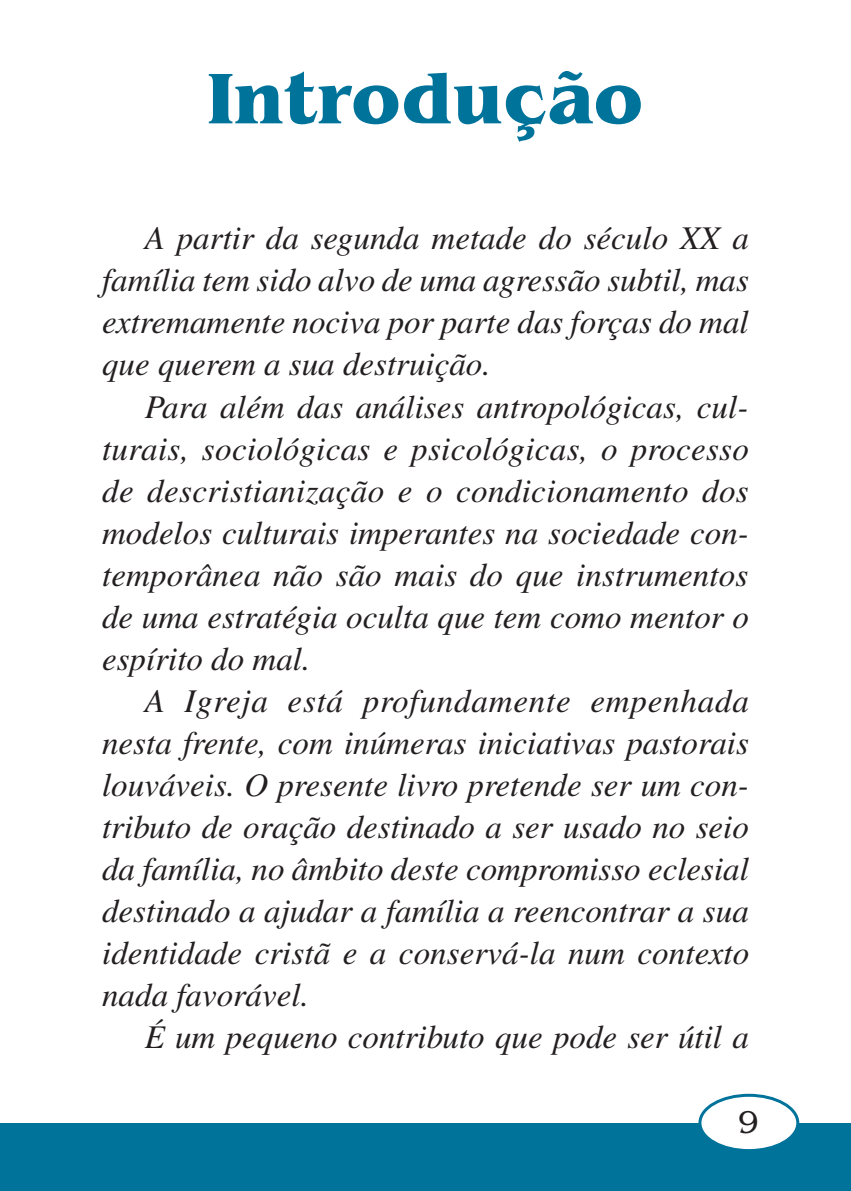
<style>
.page{position:relative;width:851px;height:1191px;background:#fff}
.page>*{position:absolute;margin:0;border:0;box-sizing:border-box;transform-origin:0 0}
.t1{font:700 75px "Benguiat Std";letter-spacing:.01em;color:#00739b}
.t2{font:italic 33px/42px "Times LT Std";color:#231f20;text-align:justify}
.t3{font:33px "Benguiat Std";color:#231f20}
</style>
<div class="page">
<div style="left:0;top:1123px;width:850px;height:68px;background:#00739b"></div>
<div style="left:699px;top:1095px;width:98px;height:55px;background:#fff;border-radius:50%"></div>
<div style="left:698px;top:1093px;width:101px;height:59px;border:3px solid #00739b;border-radius:50%"></div>
<h1 class="t1" style="left:208px;top:55px;width:436px">Introdução</h1>
<p class="t2" style="left:102px;top:217px;width:648px;text-indent:43px">A partir da segunda metade do século XX a família tem sido alvo de uma agressão subtil, mas extremamente nociva por parte das forças do mal que querem a sua destruição.</p>
<p class="t2" style="left:102px;top:385px;width:648px;text-indent:43px">Para além das análises antropológicas, cul&shy;turais, sociológicas e psicológicas, o processo de descristianização e o condicionamento dos modelos culturais imperantes na sociedade con&shy;temporânea não são mais do que instrumentos de uma estratégia oculta que tem como mentor o espírito do mal.</p>
<p class="t2" style="left:102px;top:679px;width:648px;text-indent:43px">A Igreja está profundamente empenhada nesta frente, com inúmeras iniciativas pastorais louváveis. O presente livro pretende ser um con&shy;tributo de oração destinado a ser usado no seio da família, no âmbito deste compromisso eclesial destinado a ajudar a família a reencontrar a sua identidade cristã e a conservá-la num contexto nada favorável.</p>
<p class="t2" style="left:145px;top:1015px;width:605px">É um pequeno contributo que pode ser útil a</p>
<p class="t3" style="left:738px;top:1104px;width:23px">9</p>
</div>
